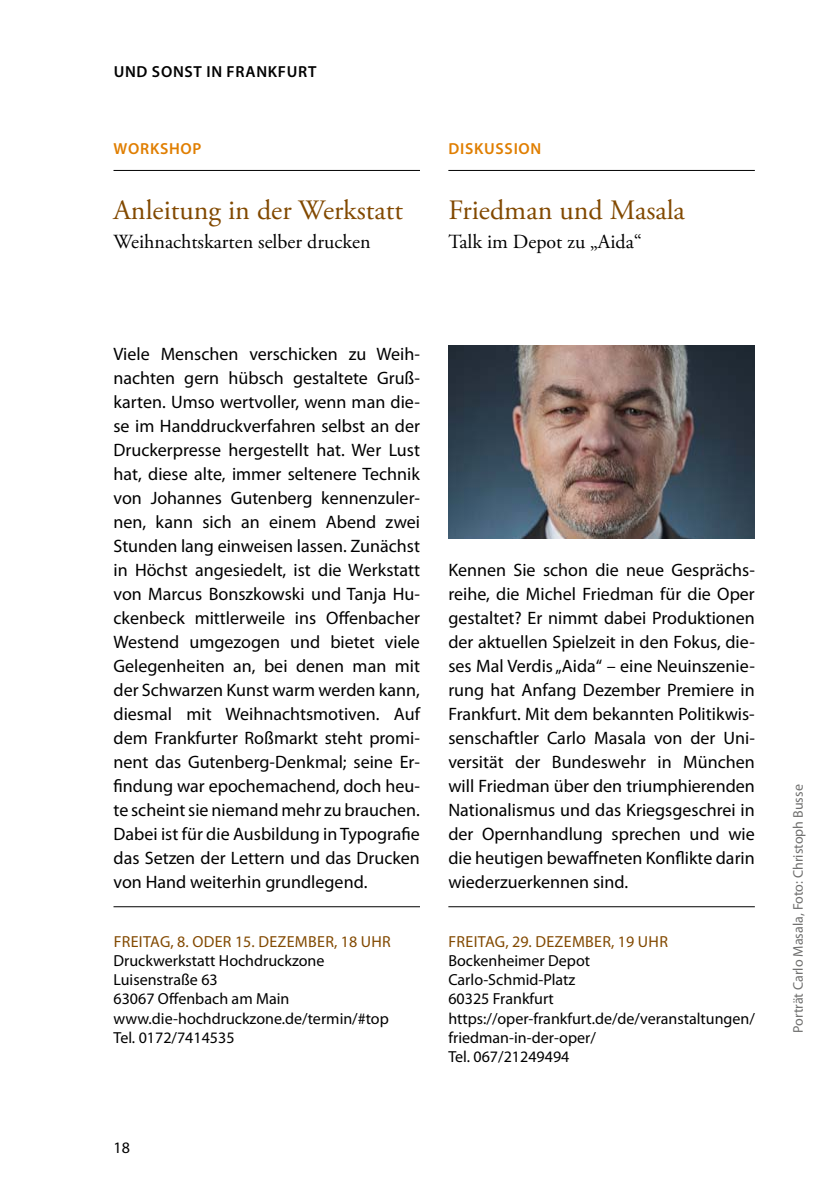
<style>
.page{position:relative;width:840px;height:1191px;background:#fff}
.page>*{position:absolute;margin:0;border:0;box-sizing:border-box;transform-origin:0 0}
.t1{font:28px "Adobe Garamond Pro";color:#824900}
.t2{font:20px "Adobe Garamond Pro";color:#000}
.t3{font:18px/24px "Myriad Pro";color:#000;text-align:justify}
.t4{font:16px/19.2px "Myriad Pro";color:#000}
.t5{font:16px "Myriad Pro";letter-spacing:.02em;color:#824900}
.t6{font:600 16px "Myriad Pro";letter-spacing:.045em;color:#000}
.t7{font:600 16px "Myriad Pro";letter-spacing:.045em;color:#e07e00}
.t8{font:14px "Myriad Pro";color:#6f6f6e}
</style>
<div class="page">
<hr style="left:113px;top:170px;width:307px;height:1px;background:#000">
<hr style="left:448px;top:170px;width:306px;height:1px;background:#000">
<hr style="left:448px;top:906px;width:306px;height:1px;background:#000">
<hr style="left:113px;top:906px;width:307px;height:1px;background:#000">
<img style="left:448px;top:346px;width:306px;height:193px">
<p class="t6" style="left:114px;top:61px;width:204px">UND SONST IN FRANKFURT</p>
<p class="t7" style="left:114px;top:138px;width:89px">WORKSHOP</p>
<p class="t7" style="left:448px;top:138px;width:94px">DISKUSSION</p>
<h1 class="t1" style="left:113px;top:193px;width:291px">Anleitung in der Werkstatt</h1>
<p class="t2" style="left:113px;top:230px;width:258px">Weihnachtskarten selber drucken</p>
<h1 class="t1" style="left:448px;top:193px;width:238px">Friedman und Masala</h1>
<p class="t2" style="left:448px;top:230px;width:195px">Talk im Depot zu „Aida“</p>
<p class="t3" style="left:113px;top:342px;width:308px">Viele Menschen verschicken zu Weih&shy;nachten gern hübsch gestaltete Gruß&shy;karten. Umso wertvoller, wenn man die&shy;se im Handdruckverfahren selbst an der Druckerpresse hergestellt hat. Wer Lust hat, diese alte, immer seltenere Technik von Johannes Gutenberg kennenzuler&shy;nen, kann sich an einem Abend zwei Stunden lang einweisen lassen. Zunächst in Höchst angesiedelt, ist die Werkstatt von Marcus Bonszkowski und Tanja Hu&shy;ckenbeck mittlerweile ins Offenbacher Westend umgezogen und bietet viele Gelegenheiten an, bei denen man mit der Schwarzen Kunst warm werden kann, diesmal mit Weihnachtsmotiven. Auf dem Frankfurter Roßmarkt steht promi&shy;nent das Gutenberg-Denkmal; seine Er&shy;findung war epochemachend, doch heu&shy;te scheint sie niemand mehr zu brauchen.<br>Dabei ist für die Ausbildung in Typografie das Setzen der Lettern und das Drucken von Hand weiterhin grundlegend.</p>
<p class="t5" style="left:114px;top:931px;width:278px">FREITAG, 8. ODER 15. DEZEMBER, 18 UHR</p>
<p class="t4" style="left:113px;top:950px;width:277px">Druckwerkstatt Hochdruckzone<br>Luisenstraße 63<br>63067 Offenbach am Main www.die-hochdruckzone.de/termin/#top<br>Tel. 0172/7414535</p>
<p class="t3" style="left:448px;top:558px;width:308px">Kennen Sie schon die neue Gesprächs&shy;reihe, die Michel Friedman für die Oper gestaltet? Er nimmt dabei Produktionen der aktuellen Spielzeit in den Fokus, die&shy;ses Mal Verdis „Aida“ – eine Neuinszenie&shy;rung hat Anfang Dezember Premiere in Frankfurt. Mit dem bekannten Politikwis&shy;senschaftler Carlo Masala von der Uni&shy;versität der Bundeswehr in München will Friedman über den triumphierenden Nationalismus und das Kriegsgeschrei in der Opernhandlung sprechen und wie die heutigen bewaffneten Konflikte darin wiederzuerkennen sind.</p>
<p class="t5" style="left:448px;top:931px;width:221px">FREITAG, 29. DEZEMBER, 19 UHR</p>
<p class="t4" style="left:448px;top:950px;width:308px">Bockenheimer Depot<br>Carlo-Schmid-Platz<br>60325 Frankfurt https://oper-frankfurt.de/de/veranstaltungen/ friedman-in-der-oper/<br>Tel. 067/21249494</p>
<p class="t4" style="left:113px;top:1137px;width:18px">18</p>
<p class="t8" style="left:789px;top:1033px;width:250px;rotate:-90deg">Porträt Carlo Masala, Foto: Christoph Busse</p>
</div>
